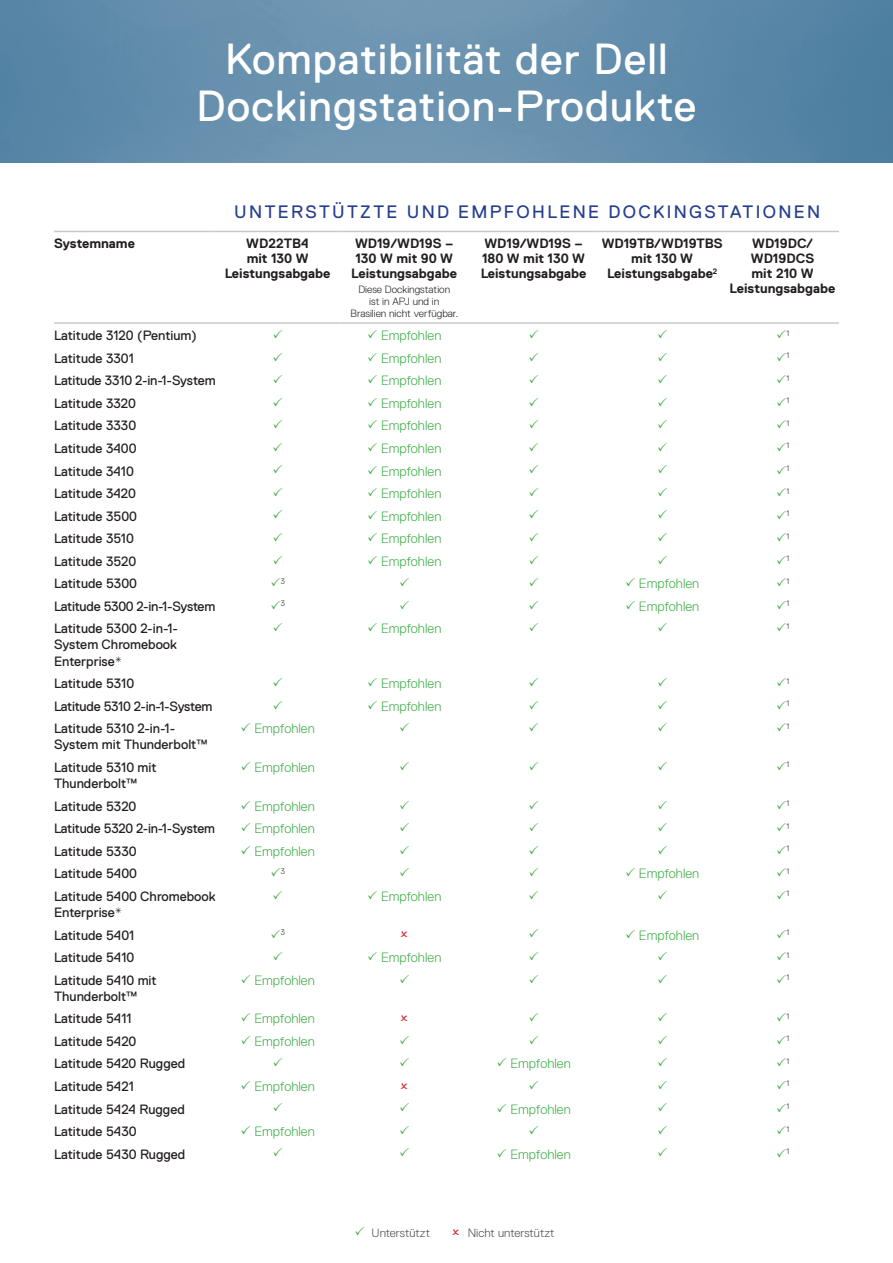
<style>
.page{position:relative;width:893px;height:1263px;background:#fff}
.page>*{position:absolute;margin:0;border:0;box-sizing:border-box;transform-origin:0 0}
.t1{font:43.5px/46.5px "Dell Replica";letter-spacing:.025em;color:#fff;text-align:center}
.t2{font:18px "Dell Replica";letter-spacing:.13em;color:#253f8e}
.t3{font:13.5px/16.2px "Dell Replica";color:#231f20}
.t4{font:300 13.5px "Dell Replica";color:#40ae49}
.t5{font:700 13.5px/15px "Dell Replica";color:#231f20;text-align:center}
.t6{font:13.5px "Dell Replica";letter-spacing:-.02em;color:#231f20}
.Spec_body{font:300 12px "Dell Replica";color:#4b4c4d}
.t7{font:300 10.5px/12px "Dell Replica";color:#231f20;text-align:center}
.t8{font:300 7.8px "Dell Replica";color:#231f20}
</style>
<div class="page">
<img style="left:0;top:0;width:893px;height:163px">
<hr style="left:54px;top:231px;width:162px;height:1px;background:#c8c9c7">
<hr style="left:216px;top:231px;width:124px;height:1px;background:#c8c9c7">
<hr style="left:340px;top:231px;width:129px;height:1px;background:#c8c9c7">
<hr style="left:469px;top:231px;width:129px;height:1px;background:#c8c9c7">
<hr style="left:598px;top:231px;width:128px;height:1px;background:#c8c9c7">
<hr style="left:726px;top:231px;width:113px;height:1px;background:#c8c9c7">
<hr style="left:54px;top:322px;width:162px;height:2px;background:#c8c9c7">
<hr style="left:216px;top:322px;width:124px;height:2px;background:#c8c9c7">
<hr style="left:340px;top:322px;width:129px;height:2px;background:#c8c9c7">
<hr style="left:469px;top:322px;width:129px;height:2px;background:#c8c9c7">
<hr style="left:598px;top:322px;width:128px;height:2px;background:#c8c9c7">
<hr style="left:726px;top:322px;width:113px;height:2px;background:#c8c9c7">
<p class="t1" style="left:197px;top:36px;width:501px">Kompatibilität der Dell<br>Dockingstation-Produkte</p>
<p class="t2" style="left:234px;top:202px;width:588px">UNTERSTÜTZTE UND EMPFOHLENE DOCKINGSTATIONEN</p>
<p class="t5" style="left:54px;top:236px;width:82px">Systemname</p>
<p class="t5" style="left:225px;top:236px;width:107px">WD22TB4<br>mit 130 W<br>Leistungsabgabe</p>
<p class="t5" style="left:351px;top:236px;width:107px;text-align:left">WD19/WD19S –<br>130 W mit 90 W<br>Leistungsabgabe</p>
<p class="t7" style="left:350px;top:283px;width:109px">Diese Dockingstation<br>ist in APJ und in<br>Brasilien nicht verfügbar.</p>
<p class="t5" style="left:481px;top:236px;width:107px;text-align:left">WD19/WD19S –<br>180 W mit 130 W<br>Leistungsabgabe</p>
<p class="t5" style="left:602px;top:236px;width:123px">WD19TB/WD19TBS mit 130 W<br>Leistungsabgabe<sup>2</sup></p>
<p class="t5" style="left:730px;top:236px;width:107px">WD19DC/<br>WD19DCS<br>mit 210 W<br>Leistungsabgabe</p>
<p class="t3" style="left:54px;top:328px;width:144px">Latitude 3120 (Pentium)</p>
<p class="t4" style="left:381px;top:328px;width:62px">Empfohlen</p>
<p class="t8" style="left:786px;top:329px;width:4px">1</p>
<p class="t3" style="left:54px;top:350px;width:81px">Latitude 3301</p>
<p class="t4" style="left:381px;top:351px;width:62px">Empfohlen</p>
<p class="t8" style="left:786px;top:351px;width:4px">1</p>
<p class="t3" style="left:54px;top:373px;width:163px">Latitude 3310 2-in-1-System</p>
<p class="t4" style="left:381px;top:373px;width:62px">Empfohlen</p>
<p class="t8" style="left:786px;top:374px;width:4px">1</p>
<p class="t3" style="left:54px;top:395px;width:84px">Latitude 3320</p>
<p class="t4" style="left:381px;top:396px;width:62px">Empfohlen</p>
<p class="t8" style="left:786px;top:396px;width:4px">1</p>
<p class="t3" style="left:54px;top:418px;width:84px">Latitude 3330</p>
<p class="t4" style="left:381px;top:418px;width:62px">Empfohlen</p>
<p class="t8" style="left:786px;top:419px;width:4px">1</p>
<p class="t3" style="left:54px;top:440px;width:84px">Latitude 3400</p>
<p class="t4" style="left:381px;top:441px;width:62px">Empfohlen</p>
<p class="t8" style="left:786px;top:441px;width:4px">1</p>
<p class="t3" style="left:54px;top:463px;width:81px">Latitude 3410</p>
<p class="t4" style="left:381px;top:463px;width:62px">Empfohlen</p>
<p class="t8" style="left:786px;top:464px;width:4px">1</p>
<p class="t3" style="left:54px;top:485px;width:84px">Latitude 3420</p>
<p class="t4" style="left:381px;top:486px;width:62px">Empfohlen</p>
<p class="t8" style="left:786px;top:486px;width:4px">1</p>
<p class="t3" style="left:54px;top:508px;width:85px">Latitude 3500</p>
<p class="t4" style="left:381px;top:508px;width:62px">Empfohlen</p>
<p class="t8" style="left:786px;top:509px;width:4px">1</p>
<p class="t3" style="left:54px;top:530px;width:81px">Latitude 3510</p>
<p class="t4" style="left:381px;top:531px;width:62px">Empfohlen</p>
<p class="t8" style="left:786px;top:532px;width:4px">1</p>
<p class="t3" style="left:54px;top:553px;width:84px">Latitude 3520</p>
<p class="t4" style="left:381px;top:553px;width:62px">Empfohlen</p>
<p class="t8" style="left:786px;top:554px;width:4px">1</p>
<p class="t3" style="left:54px;top:575px;width:85px">Latitude 5300</p>
<p class="t8" style="left:281px;top:577px;width:6px">3</p>
<p class="t4" style="left:639px;top:576px;width:62px">Empfohlen</p>
<p class="t8" style="left:786px;top:577px;width:4px">1</p>
<p class="t6" style="left:54px;top:598px;width:163px">Latitude 5300 2-in-1-System</p>
<p class="t8" style="left:281px;top:599px;width:6px">3</p>
<p class="t4" style="left:639px;top:598px;width:62px">Empfohlen</p>
<p class="t8" style="left:786px;top:599px;width:4px">1</p>
<p class="t3" style="left:54px;top:620px;width:126px;text-align:justify">Latitude 5300 2-in-1- System Chromebook Enterprise*</p>
<p class="t4" style="left:381px;top:621px;width:62px">Empfohlen</p>
<p class="t8" style="left:786px;top:622px;width:4px">1</p>
<p class="t3" style="left:54px;top:675px;width:82px">Latitude 5310</p>
<p class="t4" style="left:381px;top:676px;width:62px">Empfohlen</p>
<p class="t8" style="left:786px;top:677px;width:4px">1</p>
<p class="t6" style="left:54px;top:698px;width:160px">Latitude 5310 2-in-1-System</p>
<p class="t4" style="left:381px;top:698px;width:62px">Empfohlen</p>
<p class="t8" style="left:786px;top:699px;width:4px">1</p>
<p class="t3" style="left:54px;top:720px;width:155px">Latitude 5310 2-in-1-<br>System mit Thunderbolt™</p>
<p class="t4" style="left:254px;top:721px;width:62px">Empfohlen</p>
<p class="t8" style="left:786px;top:722px;width:4px">1</p>
<p class="t3" style="left:54px;top:759px;width:104px">Latitude 5310 mit<br>Thunderbolt™</p>
<p class="t4" style="left:254px;top:760px;width:62px">Empfohlen</p>
<p class="t8" style="left:786px;top:760px;width:4px">1</p>
<p class="t3" style="left:54px;top:798px;width:84px">Latitude 5320</p>
<p class="t4" style="left:254px;top:798px;width:62px">Empfohlen</p>
<p class="t8" style="left:786px;top:799px;width:4px">1</p>
<p class="t3" style="left:54px;top:820px;width:162px">Latitude 5320 2-in-1-System</p>
<p class="t4" style="left:254px;top:821px;width:62px">Empfohlen</p>
<p class="t8" style="left:786px;top:822px;width:4px">1</p>
<p class="t3" style="left:54px;top:843px;width:84px">Latitude 5330</p>
<p class="t4" style="left:254px;top:844px;width:62px">Empfohlen</p>
<p class="t8" style="left:786px;top:844px;width:4px">1</p>
<p class="t3" style="left:54px;top:866px;width:85px">Latitude 5400</p>
<p class="t8" style="left:281px;top:867px;width:6px">3</p>
<p class="t4" style="left:639px;top:866px;width:62px">Empfohlen</p>
<p class="t8" style="left:786px;top:867px;width:4px">1</p>
<p class="t3" style="left:54px;top:888px;width:163px">Latitude 5400 Chromebook<br>Enterprise*</p>
<p class="t4" style="left:381px;top:889px;width:62px">Empfohlen</p>
<p class="t8" style="left:786px;top:889px;width:4px">1</p>
<p class="t3" style="left:54px;top:927px;width:82px">Latitude 5401</p>
<p class="t8" style="left:281px;top:928px;width:6px">3</p>
<p class="t4" style="left:639px;top:927px;width:62px">Empfohlen</p>
<p class="t8" style="left:786px;top:928px;width:4px">1</p>
<p class="t3" style="left:54px;top:949px;width:82px">Latitude 5410</p>
<p class="t4" style="left:381px;top:950px;width:62px">Empfohlen</p>
<p class="t8" style="left:786px;top:950px;width:4px">1</p>
<p class="t3" style="left:54px;top:972px;width:104px">Latitude 5410 mit<br>Thunderbolt™</p>
<p class="t4" style="left:254px;top:972px;width:62px">Empfohlen</p>
<p class="t8" style="left:786px;top:973px;width:4px">1</p>
<p class="t3" style="left:54px;top:1011px;width:79px">Latitude 5411</p>
<p class="t4" style="left:254px;top:1011px;width:62px">Empfohlen</p>
<p class="t8" style="left:786px;top:1012px;width:4px">1</p>
<p class="t3" style="left:54px;top:1033px;width:84px">Latitude 5420</p>
<p class="t4" style="left:254px;top:1034px;width:62px">Empfohlen</p>
<p class="t8" style="left:786px;top:1034px;width:4px">1</p>
<p class="t3" style="left:54px;top:1056px;width:133px">Latitude 5420 Rugged</p>
<p class="t4" style="left:510px;top:1056px;width:62px">Empfohlen</p>
<p class="t8" style="left:786px;top:1057px;width:4px">1</p>
<p class="t3" style="left:54px;top:1078px;width:81px">Latitude 5421</p>
<p class="t4" style="left:254px;top:1079px;width:62px">Empfohlen</p>
<p class="t8" style="left:786px;top:1079px;width:4px">1</p>
<p class="t3" style="left:54px;top:1101px;width:132px">Latitude 5424 Rugged</p>
<p class="t4" style="left:510px;top:1101px;width:62px">Empfohlen</p>
<p class="t8" style="left:786px;top:1102px;width:4px">1</p>
<p class="t3" style="left:54px;top:1123px;width:84px">Latitude 5430</p>
<p class="t4" style="left:254px;top:1124px;width:62px">Empfohlen</p>
<p class="t8" style="left:786px;top:1124px;width:4px">1</p>
<p class="t3" style="left:54px;top:1146px;width:133px">Latitude 5430 Rugged</p>
<p class="t4" style="left:510px;top:1146px;width:62px">Empfohlen</p>
<p class="t8" style="left:786px;top:1147px;width:4px">1</p>
<p class="Spec_body" style="left:372px;top:1226px;width:60px">Unterstützt</p>
<p class="Spec_body" style="left:468px;top:1226px;width:88px">Nicht unterstützt</p>
</div>
